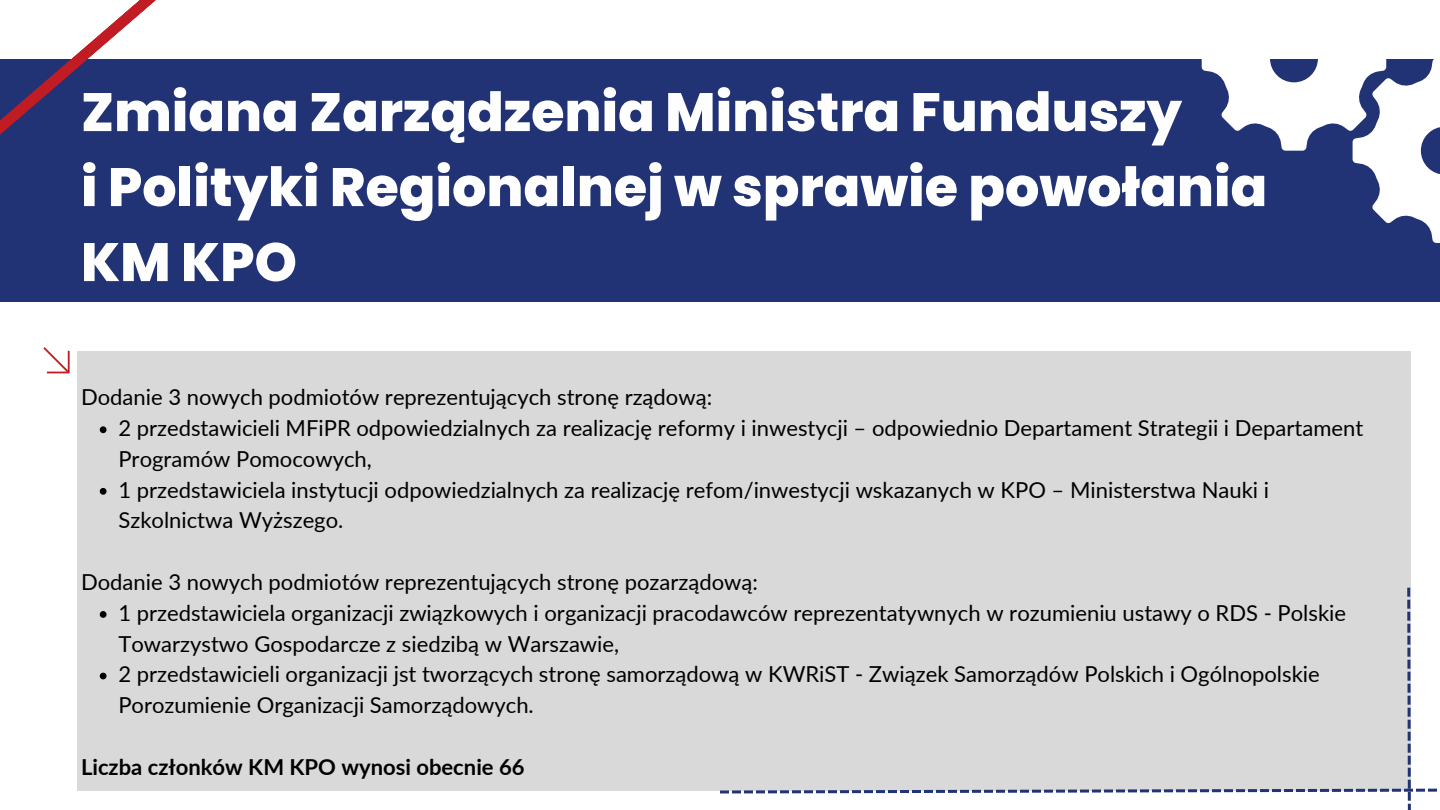
<style>
.page{position:relative;width:1440px;height:810px;background:#fff}
.page>*{position:absolute;margin:0;border:0;box-sizing:border-box;transform-origin:0 0}
.t1{font:800 54px/75px "Poppins";color:#fefefe}
.t2{font:22px/30.8px "Lato";color:#000}
.t3{font:700 22px "Lato";color:#000}
</style>
<div class="page">
<div style="left:78px;top:352px;width:1333px;height:439px;background:#d9d9d9"></div>
<div style="left:0;top:59px;width:1440px;height:243px;background:#213375"></div>
<svg style="left:100px;top:426px;width:7px;height:7px"></svg>
<svg style="left:100px;top:488px;width:7px;height:7px"></svg>
<svg style="left:100px;top:611px;width:7px;height:7px"></svg>
<svg style="left:100px;top:673px;width:7px;height:6px"></svg>
<svg style="left:43px;top:347px;width:38px;height:38px"></svg>
<svg style="left:0;top:0;width:156px;height:135px"></svg>
<svg style="left:1202px;top:59px;width:238px;height:184px"></svg>
<svg style="left:720px;top:588px;width:717px;height:222px"></svg>
<p class="t1" style="left:81px;top:75px;width:1188px">Zmiana Zarządzenia Ministra Funduszy<br>i Polityki Regionalnej w sprawie powołania<br>KM KPO</p>
<p class="t2" style="left:81px;top:381px;width:633px">Dodanie 3 nowych podmiotów reprezentujących stronę rządową:</p>
<h1 class="t2" style="left:118px;top:412px;width:1246px">2 przedstawicieli MFiPR odpowiedzialnych za realizację reformy i inwestycji – odpowiednio Departament Strategii i Departament<br>Programów Pomocowych,</h1>
<p class="t2" style="left:118px;top:474px;width:1152px">1 przedstawiciela instytucji odpowiedzialnych za realizację refom/inwestycji wskazanych w KPO – Ministerstwa Nauki i<br>Szkolnictwa Wyższego.</p>
<p class="t2" style="left:81px;top:566px;width:678px">Dodanie 3 nowych podmiotów reprezentujących stronę pozarządową:</p>
<p class="t2" style="left:118px;top:597px;width:1229px">1 przedstawiciela organizacji związkowych i organizacji pracodawców reprezentatywnych w rozumieniu ustawy o RDS - Polskie<br>Towarzystwo Gospodarcze z siedzibą w Warszawie,</p>
<p class="t2" style="left:118px;top:659px;width:1203px">2 przedstawicieli organizacji jst tworzących stronę samorządową w KWRiST - Związek Samorządów Polskich i Ogólnopolskie<br>Porozumienie Organizacji Samorządowych.</p>
<p class="t3" style="left:81px;top:753px;width:445px">Liczba członków KM KPO wynosi obecnie 66</p>
</div>
